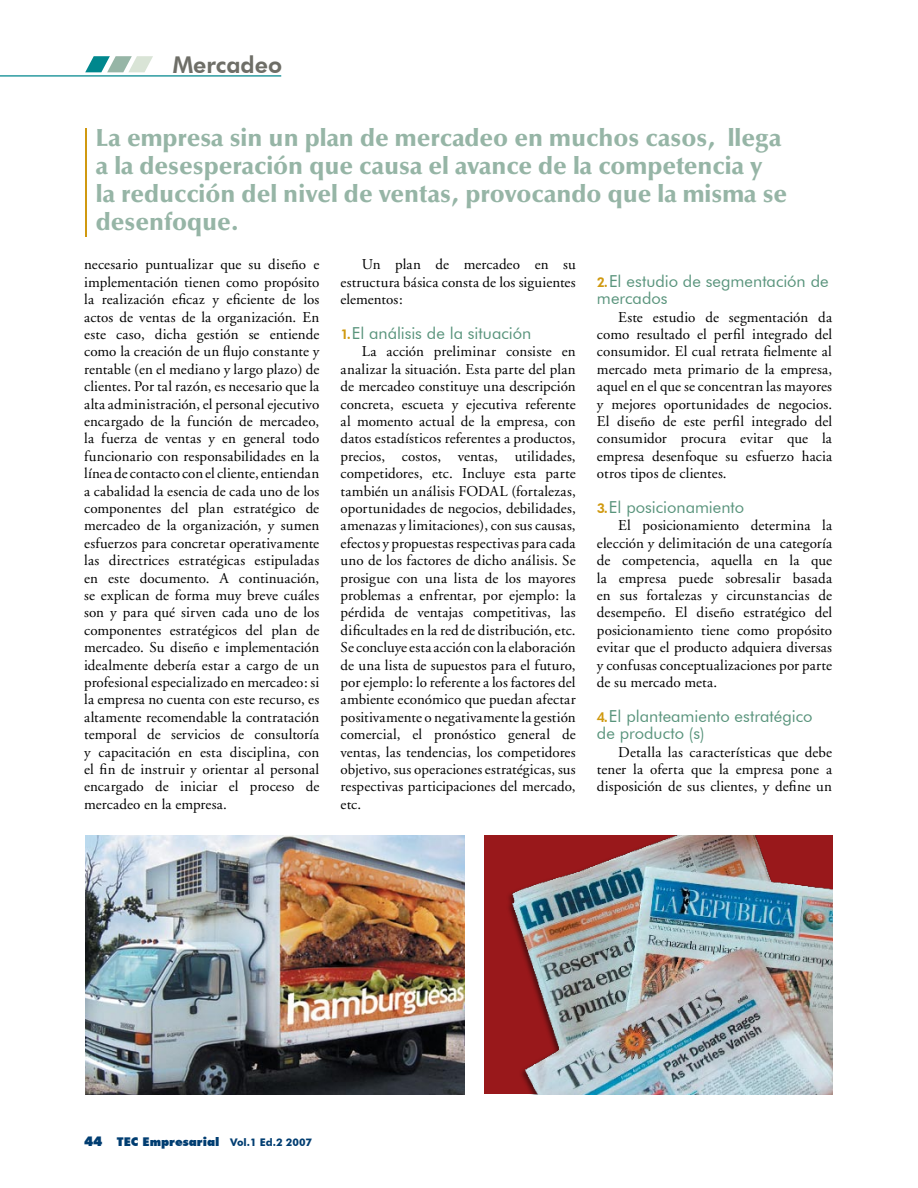
<style>
.page{position:relative;width:918px;height:1188px;background:#fff}
.page>*{position:absolute;margin:0;border:0;box-sizing:border-box;transform-origin:0 0}
.t1{font:900 24.6px/27.9px "Optima";color:#96b5a6}
.t2{font:800 23.1px "Futura BT";color:#6e6e67}
.t3{font:16.5px/17.4px "Futura BT";color:#59947c}
.t4{font:15px/17.4px "Adobe Garamond";letter-spacing:.005em;color:#000;text-align:justify}
.t5{font:900 13.5px "Futura BT";color:#003d71}
.t6{font:900 12px "Futura BT";color:#003d71}
.s1{font-weight:800;font-size:13.5px;color:#d09910}
.s2{font-weight:700;font-size:10.5px}
</style>
<div class="page">
<hr style="left:85px;top:128px;width:2px;height:108px;background:#d09910">
<hr style="left:0;top:75px;width:281px;height:2px;background:#00878d">
<svg style="left:85px;top:56px;width:68px;height:16px"></svg>
<img style="left:85px;top:836px;width:380px;height:258px">
<img style="left:485px;top:836px;width:348px;height:258px">
<h2 class="t2" style="left:173px;top:51px;width:111px">Mercadeo</h2>
<h1 class="t1" style="left:96px;top:124px;width:693px">La empresa sin un plan de mercadeo en muchos casos, llega a la desesperación que causa el avance de la competencia y la reducción del nivel de ventas, provocando que la misma se desenfoque.</h1>
<p class="t4" style="left:84px;top:256px;width:237px">necesario puntualizar que su diseño e implementación tienen como propósito la realización eficaz y eficiente de los actos de ventas de la organización. En este caso, dicha gestión se entiende como la creación de un flujo constante y rentable (en el mediano y largo plazo) de clientes. Por tal razón, es necesario que la alta administración, el personal ejecutivo encargado de la función de mercadeo, la fuerza de ventas y en general todo funcionario con responsabilidades en la línea de contacto con el cliente, entiendan a cabalidad la esencia de cada uno de los componentes del plan estratégico de mercadeo de la organización, y sumen esfuerzos para concretar operativamente las directrices estratégicas estipuladas en este documento. A continuación, se explican de forma muy breve cuáles son y para qué sirven cada uno de los componentes estratégicos del plan de mercadeo. Su diseño e implementación idealmente debería estar a cargo de un profesional especializado en mercadeo: si la empresa no cuenta con este recurso, es altamente recomendable la contratación temporal de servicios de consultoría y capacitación en esta disciplina, con el fin de instruir y orientar al personal encargado de iniciar el proceso de mercadeo en la empresa.</p>
<p class="t4" style="left:341px;top:256px;width:237px;text-indent:21px">Un plan de mercadeo en su estructura básica consta de los siguientes elementos:</p>
<p class="t3" style="left:341px;top:324px;width:192px"><span class="s1">1.</span> El análisis de la situación</p>
<p class="t4" style="left:341px;top:343px;width:237px;text-indent:21px">La acción preliminar consiste en analizar la situación. Esta parte del plan de mercadeo constituye una descripción concreta, escueta y ejecutiva referente al momento actual de la empresa, con datos estadísticos referentes a productos, precios, costos, ventas, utilidades, competidores, etc. Incluye esta parte también un análisis FODAL (fortalezas, oportunidades de negocios, debilidades, amenazas y limitaciones), con sus causas, efectos y propuestas respectivas para cada uno de los factores de dicho análisis. Se prosigue con una lista de los mayores problemas a enfrentar, por ejemplo: la pérdida de ventajas competitivas, las dificultades en la red de distribución, etc.<br>Se concluye esta acción con la elaboración de una lista de supuestos para el futuro, por ejemplo: lo referente a los factores del ambiente económico que puedan afectar positivamente o negativamente la gestión comercial, el pronóstico general de ventas, las tendencias, los competidores objetivo, sus operaciones estratégicas, sus respectivas participaciones del mercado, etc.</p>
<p class="t3" style="left:597px;top:272px;width:233px"><span class="s1">2.</span> El estudio de segmentación de mercados</p>
<p class="t4" style="left:597px;top:309px;width:237px;text-indent:21px">Este estudio de segmentación da como resultado el perfil integrado del consumidor. El cual retrata fielmente al mercado meta primario de la empresa, aquel en el que se concentran las mayores y mejores oportunidades de negocios.<br>El diseño de este perfil integrado del consumidor procura evitar que la empresa desenfoque su esfuerzo hacia otros tipos de clientes.</p>
<p class="t3" style="left:597px;top:498px;width:149px"><span class="s1">3.</span> El posicionamiento</p>
<p class="t4" style="left:597px;top:517px;width:237px;text-indent:21px">El posicionamiento determina la elección y delimitación de una categoría de competencia, aquella en la que la empresa puede sobresalir basada en sus fortalezas y circunstancias de desempeño. El diseño estratégico del posicionamiento tiene como propósito evitar que el producto adquiera diversas y confusas conceptualizaciones por parte de su mercado meta.</p>
<p class="t3" style="left:597px;top:707px;width:217px"><span class="s1">4.</span> El planteamiento estratégico de producto (s)</p>
<p class="t4" style="left:597px;top:744px;width:237px;text-indent:21px">Detalla las características que debe tener la oferta que la empresa pone a disposición de sus clientes, y define un</p>
<p class="t5" style="left:84px;top:1133px;width:10px">44</p>
<p class="t6" style="left:117px;top:1135px;width:197px">TEC Empresarial <span class="s2">Vol.1 Ed.2 2007</span></p>
</div>
